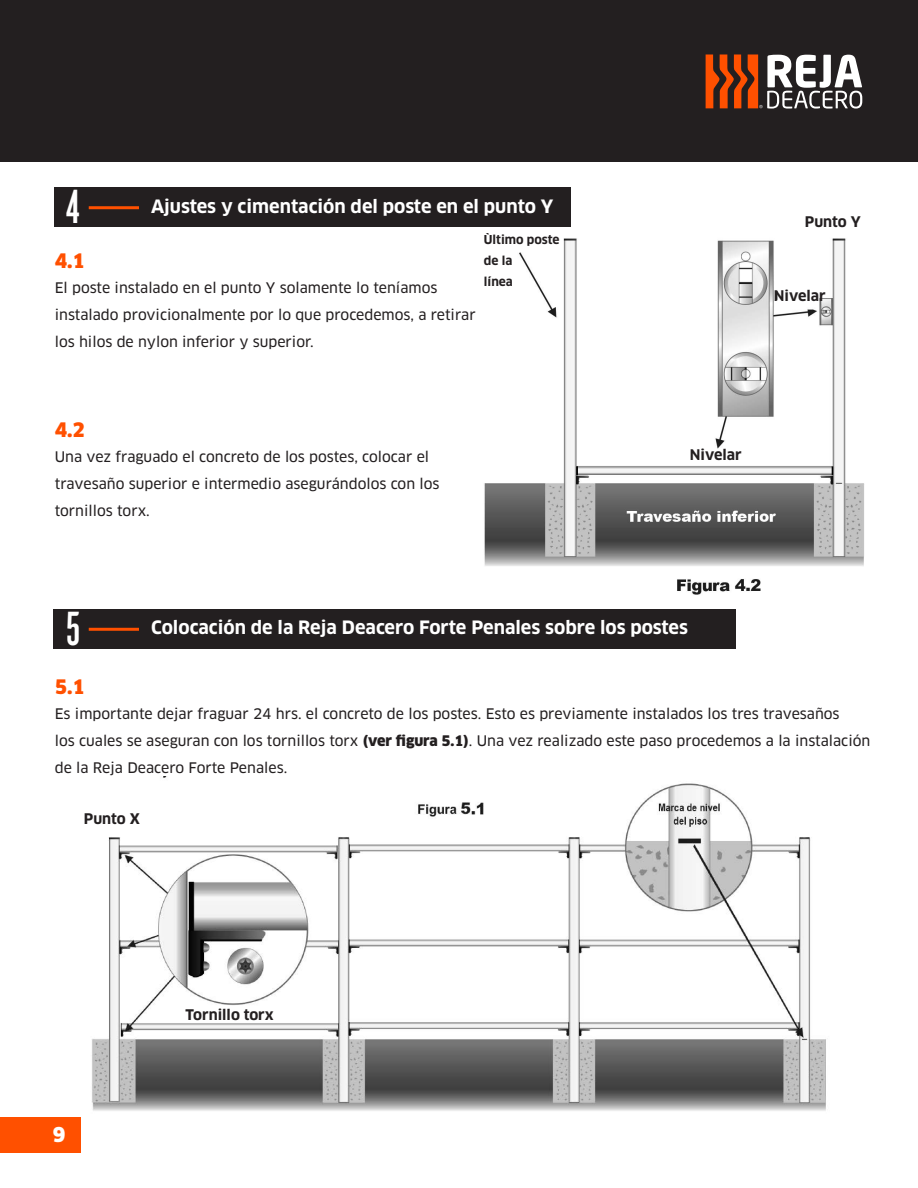
<style>
.page{position:relative;width:918px;height:1188px;background:#fff}
.page>*{position:absolute;margin:0;border:0;box-sizing:border-box;transform-origin:0 0}
.t1{font:49.95px "Knockout HTF47 Bantamweight";color:#fff}
.t2{font:900 19.95px "Clan OT";color:#fff}
.t3{font:900 19.5px "Clan OT";color:#ff5000}
.t4{font:700 18px "Clan OT";color:#fff}
.t5{font:14.25px/27px "Clan OT News";color:#231f20}
.t6{font:700 14.25px "Clan OT";color:#231f20}
.t7{font:700 12px/21px "Clan OT";color:#231f20}
.s1{font-family:"Clan OT";font-weight:900}
</style>
<div class="page">
<img style="left:91px;top:777px;width:735px;height:334px">
<img style="left:484px;top:238px;width:380px;height:357px">
<div style="left:0;top:0;width:918px;height:162px;background:#231f20"></div>
<div style="left:0;top:1117px;width:81px;height:36px;background:#ff5000"></div>
<svg style="left:706px;top:54px;width:156px;height:55px"></svg>
<div style="left:54px;top:187px;width:516px;height:40px;background:#231f20"></div>
<hr style="left:89px;top:206px;width:50px;height:3px;background:#ff5000">
<div style="left:54px;top:609px;width:682px;height:40px;background:#231f20"></div>
<hr style="left:89px;top:628px;width:50px;height:3px;background:#ff5000">
<h1 class="t1" style="left:66px;top:182px;width:15px">4</h1>
<p class="t4" style="left:151px;top:196px;width:404px">Ajustes y cimentación del poste en el punto Y</p>
<h3 class="t3" style="left:55px;top:249px;width:32px">4.1</h3>
<p class="t5" style="left:55px;top:275px;width:422px">El poste instalado en el punto Y solamente lo teníamos instalado provicionalmente por lo que procedemos, a retirar los hilos de nylon inferior y superior.</p>
<p class="t7" style="left:484px;top:229px;width:77px">Ùltimo poste de la<br>línea</p>
<h3 class="t3" style="left:55px;top:418px;width:32px">4.2</h3>
<p class="t5" style="left:55px;top:444px;width:386px">Una vez fraguado el concreto de los postes, colocar el travesaño superior e intermedio asegurándolos con los tornillos torx.</p>
<p class="t6" style="left:805px;top:213px;width:57px">Punto Y</p>
<p class="t6" style="left:774px;top:287px;width:53px">Nivelar</p>
<p class="t6" style="left:690px;top:446px;width:53px">Nivelar</p>
<h1 class="t1" style="left:66px;top:604px;width:15px">5</h1>
<h3 class="t3" style="left:55px;top:675px;width:32px">5.1</h3>
<p class="t4" style="left:151px;top:617px;width:539px">Colocación de la Reja Deacero Forte Penales sobre los postes</p>
<p class="t5" style="left:55px;top:701px;width:817px">Es importante dejar fraguar 24 hrs. el concreto de los postes. Esto es previamente instalados los tres travesaños<br>los cuales se aseguran con los tornillos torx <span class="s1">(ver figura 5.1)</span>. Una vez realizado este paso procedemos a la instalación de la Reja Deacero Forte Penales.</p>
<p class="t6" style="left:84px;top:810px;width:57px">Punto X</p>
<h2 class="t2" style="left:53px;top:1123px;width:14px">9</h2>
<p class="t6" style="left:185px;top:1007px;width:90px">Tornillo torx</p>
</div>
